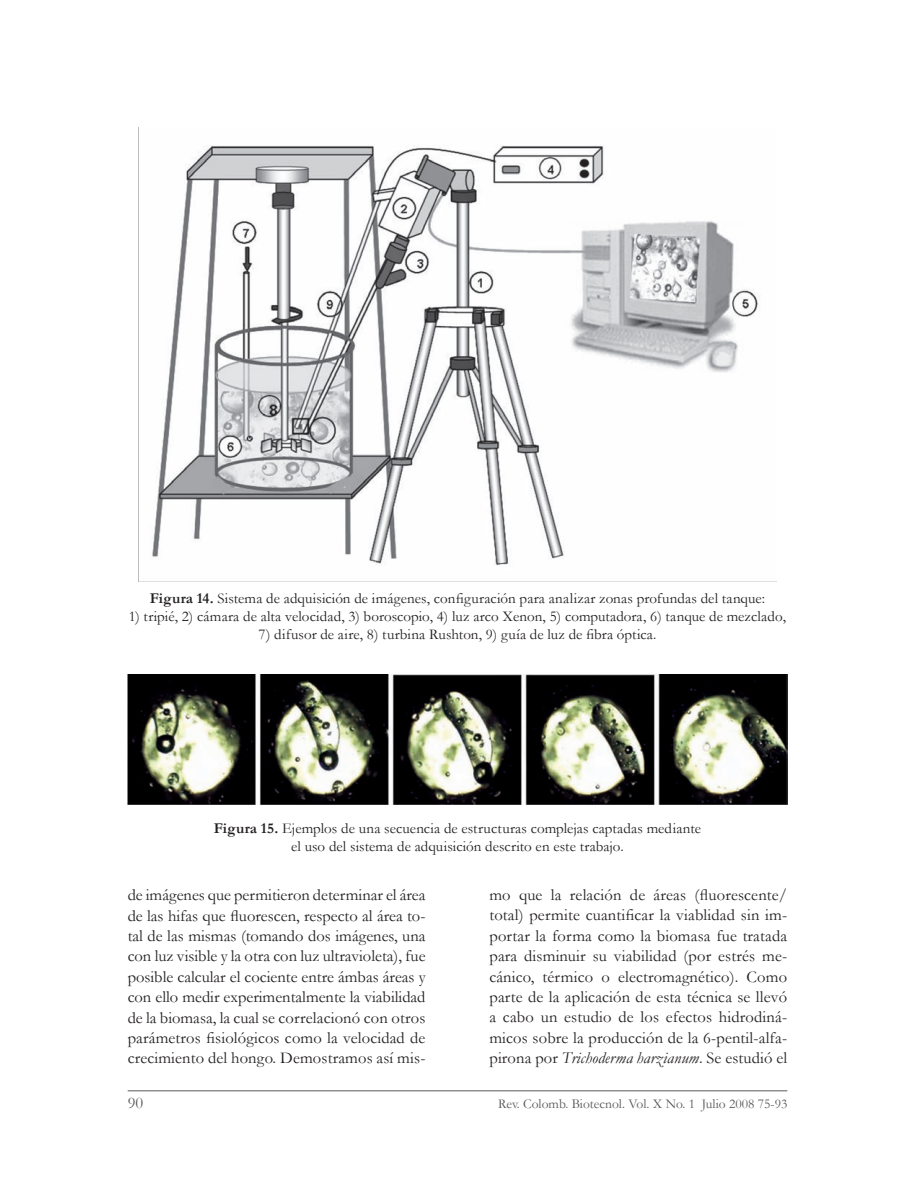
<style>
.page{position:relative;width:915px;height:1191px;background:#fff}
.page>*{position:absolute;margin:0;border:0;box-sizing:border-box;transform-origin:0 0}
.BODY_TEXT{font:16.5px/20.4px "Garamond";letter-spacing:.01em;color:#231f20;text-align:justify}
.t1{font:16.5px "Garamond";color:#57585a}
.FIGURA{font:15px/18px "Garamond";letter-spacing:.005em;color:#231f20;text-align:center}
.t2{font:13.5px "Garamond";color:#57585a}
.s1{font-weight:700}
.s2{font-style:italic}
</style>
<div class="page">
<hr style="left:128px;top:1090px;width:659px;height:1px;background:#57585a">
<img style="left:152px;top:145px;width:608px;height:421px">
<img style="left:128px;top:674px;width:659px;height:130px">
<p class="FIGURA" style="left:150px;top:589px;width:616px"><span class="s1">Figura 14.</span> Sistema de adquisición de imágenes, configuración para analizar zonas profundas del tanque:</p>
<p class="FIGURA" style="left:129px;top:607px;width:658px">1) tripié, 2) cámara de alta velocidad, 3) boroscopio, 4) luz arco Xenon, 5) computadora, 6) tanque de mezclado,</p>
<p class="FIGURA" style="left:258px;top:625px;width:399px">7) difusor de aire, 8) turbina Rushton, 9) guía de luz de fibra óptica.</p>
<p class="FIGURA" style="left:214px;top:818px;width:488px"><span class="s1">Figura 15.</span> Ejemplos de una secuencia de estructuras complejas captadas mediante el uso del sistema de adquisición descrito en este trabajo.</p>
<p class="BODY_TEXT" style="left:128px;top:884px;width:299px">de imágenes que permitieron determinar el área de las hifas que fluorescen, respecto al área to&shy;tal de las mismas (tomando dos imágenes, una con luz visible y la otra con luz ultravioleta), fue posible calcular el cociente entre ámbas áreas y con ello medir experimentalmente la viabilidad de la biomasa, la cual se correlacionó con otros parámetros fisiológicos como la velocidad de crecimiento del hongo. Demostramos así mis-</p>
<p class="BODY_TEXT" style="left:489px;top:884px;width:299px">mo que la relación de áreas (fluorescente/ total) permite cuantificar la viablidad sin im&shy;portar la forma como la biomasa fue tratada para disminuir su viabilidad (por estrés me&shy;cánico, térmico o electromagnético). Como parte de la aplicación de esta técnica se llevó a cabo un estudio de los efectos hidrodiná&shy;micos sobre la producción de la 6-pentil-alfa&shy;pirona por <span class="s2">Trichoderma harzianum</span>. Se estudió el</p>
<p class="t1" style="left:128px;top:1092px;width:17px">90</p>
<p class="t2" style="left:498px;top:1094px;width:290px">Rev. Colomb. Biotecnol. Vol. X No. 1 Julio 2008 75-93</p>
</div>
